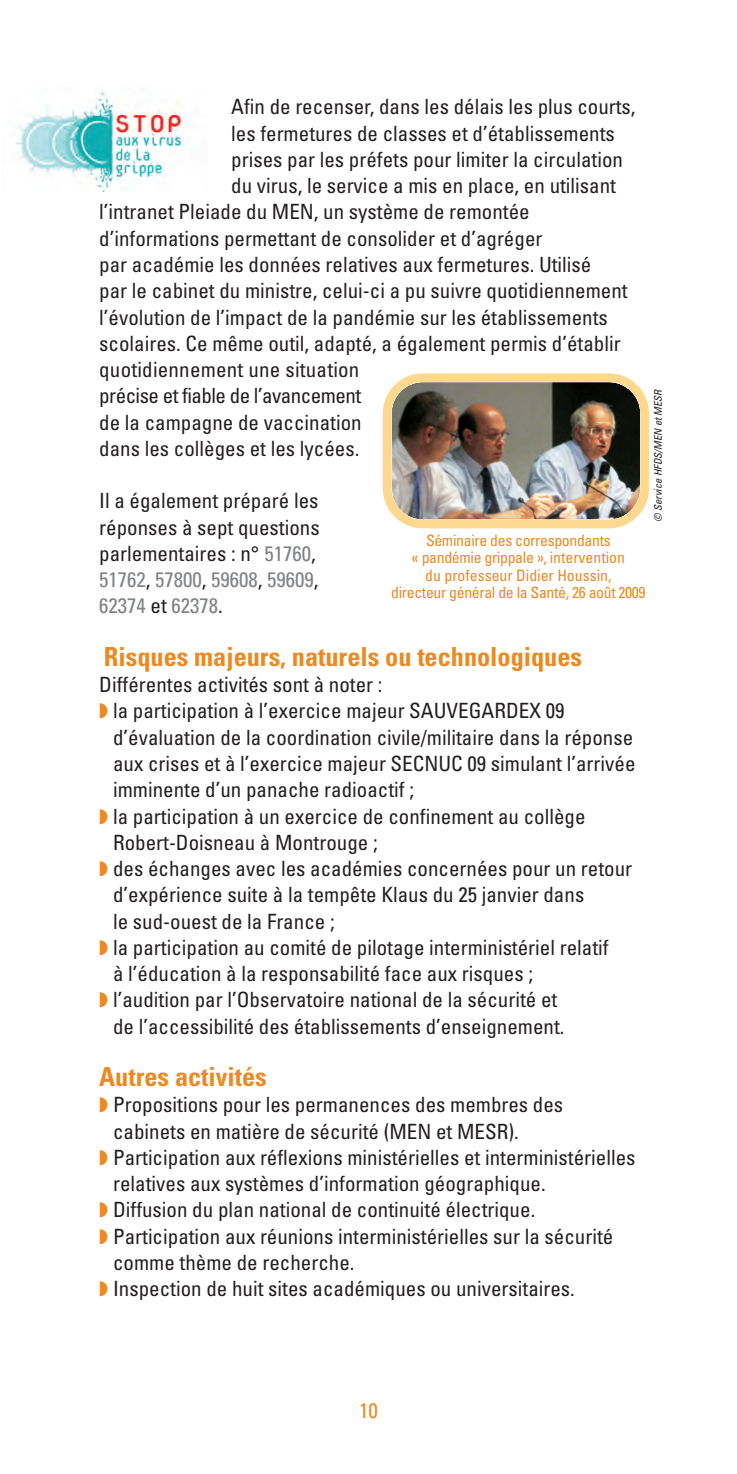
<style>
.page{position:relative;width:737px;height:1474px;background:#fff}
.page>*{position:absolute;margin:0;border:0;box-sizing:border-box;transform-origin:0 0}
.t1{font:700 condensed 26.25px "Univers";color:#ec8922}
.t2{font:condensed 21px/26.2px "Univers";color:#231f20}
.t3{font:condensed 21px "Univers";letter-spacing:-.025em;color:#231f20}
.t4{font:condensed 21px "Univers";color:#ec8922}
.t5{font:condensed 15.75px/17.5px "Univers";letter-spacing:-.02em;color:#ec8922;text-align:center}
.t6{font:italic condensed 10.5px "Univers";letter-spacing:.005em;color:#231f20}
.s1{color:#808285}
.s2{color:#ec8922}
</style>
<div class="page">
<img style="left:383px;top:373px;width:266px;height:155px">
<img style="left:15px;top:91px;width:172px;height:101px">
<p class="t2" style="left:231px;top:96px;width:406px">Afin de recenser, dans les délais les plus courts,</p>
<p class="t2" style="left:231px;top:122px;width:385px">les fermetures de classes et d’établissements</p>
<p class="t2" style="left:231px;top:148px;width:393px">prises par les préfets pour limiter la circulation</p>
<p class="t2" style="left:231px;top:174px;width:386px">du virus, le service a mis en place, en utilisant</p>
<p class="t2" style="left:99px;top:201px;width:432px">l’intranet Pleiade du MEN, un système de remontée</p>
<p class="t2" style="left:99px;top:227px;width:445px">d’informations permettant de consolider et d’agréger</p>
<p class="t2" style="left:99px;top:253px;width:493px">par académie les données relatives aux fermetures. Utilisé</p>
<p class="t2" style="left:99px;top:279px;width:530px">par le cabinet du ministre, celui-ci a pu suivre quotidiennement</p>
<p class="t2" style="left:99px;top:306px;width:510px">l’évolution de l’impact de la pandémie sur les établissements</p>
<p class="t2" style="left:99px;top:332px;width:523px">scolaires. Ce même outil, adapté, a également permis d’établir</p>
<p class="t2" style="left:99px;top:358px;width:262px">quotidiennement une situation</p>
<p class="t3" style="left:99px;top:388px;width:263px">précise et fiable de l’avancement</p>
<p class="t2" style="left:99px;top:411px;width:264px">de la campagne de vaccination</p>
<p class="t2" style="left:99px;top:437px;width:262px">dans les collèges et les lycées.</p>
<p class="t2" style="left:99px;top:489px;width:222px">Il a également préparé les réponses à sept questions parlementaires : n° <span class="s1">51760</span>,<br><span class="s1">51762</span>, <span class="s1">57800</span>, <span class="s1">59608</span>, <span class="s1">59609</span>,<br><span class="s1">62374</span> et <span class="s1">62378</span>.</p>
<p class="t1" style="left:104px;top:647px;width:480px">Risques majeurs, naturels ou technologiques</p>
<p class="t2" style="left:99px;top:673px;width:285px">Différentes activités sont à noter :</p>
<p class="t2" style="left:99px;top:699px;width:466px"><span class="s2">◗</span> la participation à l’exercice majeur SAUVEGARDEX 09</p>
<p class="t2" style="left:113px;top:726px;width:522px">d’évaluation de la coordination civile/militaire dans la réponse</p>
<p class="t2" style="left:113px;top:752px;width:524px">aux crises et à l’exercice majeur SECNUC 09 simulant l’arrivée</p>
<p class="t2" style="left:113px;top:778px;width:302px">imminente d’un panache radioactif ;</p>
<p class="t2" style="left:99px;top:804px;width:488px"><span class="s2">◗</span> la participation à un exercice de confinement au collège</p>
<p class="t2" style="left:113px;top:831px;width:266px">Robert-Doisneau à Montrouge ;</p>
<p class="t2" style="left:99px;top:857px;width:534px"><span class="s2">◗</span> des échanges avec les académies concernées pour un retour</p>
<p class="t2" style="left:113px;top:883px;width:473px">d’expérience suite à la tempête Klaus du 25 janvier dans</p>
<p class="t2" style="left:113px;top:909px;width:223px">le sud-ouest de la France ;</p>
<p class="t2" style="left:99px;top:936px;width:511px"><span class="s2">◗</span> la participation au comité de pilotage interministériel relatif</p>
<p class="t2" style="left:113px;top:962px;width:421px">à l’éducation à la responsabilité face aux risques ;</p>
<p class="t2" style="left:99px;top:988px;width:459px"><span class="s2">◗</span> l’audition par l’Observatoire national de la sécurité et</p>
<p class="t2" style="left:113px;top:1014px;width:453px">de l’accessibilité des établissements d’enseignement.</p>
<p class="t1" style="left:99px;top:1067px;width:169px">Autres activités</p>
<p class="t2" style="left:99px;top:1093px;width:465px"><span class="s2">◗</span> Propositions pour les permanences des membres des</p>
<p class="t2" style="left:113px;top:1119px;width:407px">cabinets en matière de sécurité (MEN et MESR).</p>
<p class="t2" style="left:99px;top:1146px;width:538px"><span class="s2">◗</span> Participation aux réflexions ministérielles et interministérielles</p>
<p class="t2" style="left:113px;top:1172px;width:434px">relatives aux systèmes d’information géographique.</p>
<p class="t2" style="left:99px;top:1198px;width:437px"><span class="s2">◗</span> Diffusion du plan national de continuité électrique.</p>
<p class="t2" style="left:99px;top:1224px;width:515px"><span class="s2">◗</span> Participation aux réunions interministérielles sur la sécurité</p>
<p class="t2" style="left:113px;top:1251px;width:243px">comme thème de recherche.</p>
<p class="t2" style="left:99px;top:1277px;width:477px"><span class="s2">◗</span> Inspection de huit sites académiques ou universitaires.</p>
<p class="t5" style="left:391px;top:533px;width:256px">Séminaire des correspondants<br>« pandémie grippale », intervention<br>du professeur Didier Houssin,<br>directeur général de la Santé, 26 août 2009</p>
<p class="t6" style="left:654px;top:521px;width:133px;rotate:-90deg">© Service HFDS/MEN et MESR</p>
<p class="t4" style="left:359px;top:1402px;width:20px">10</p>
</div>
